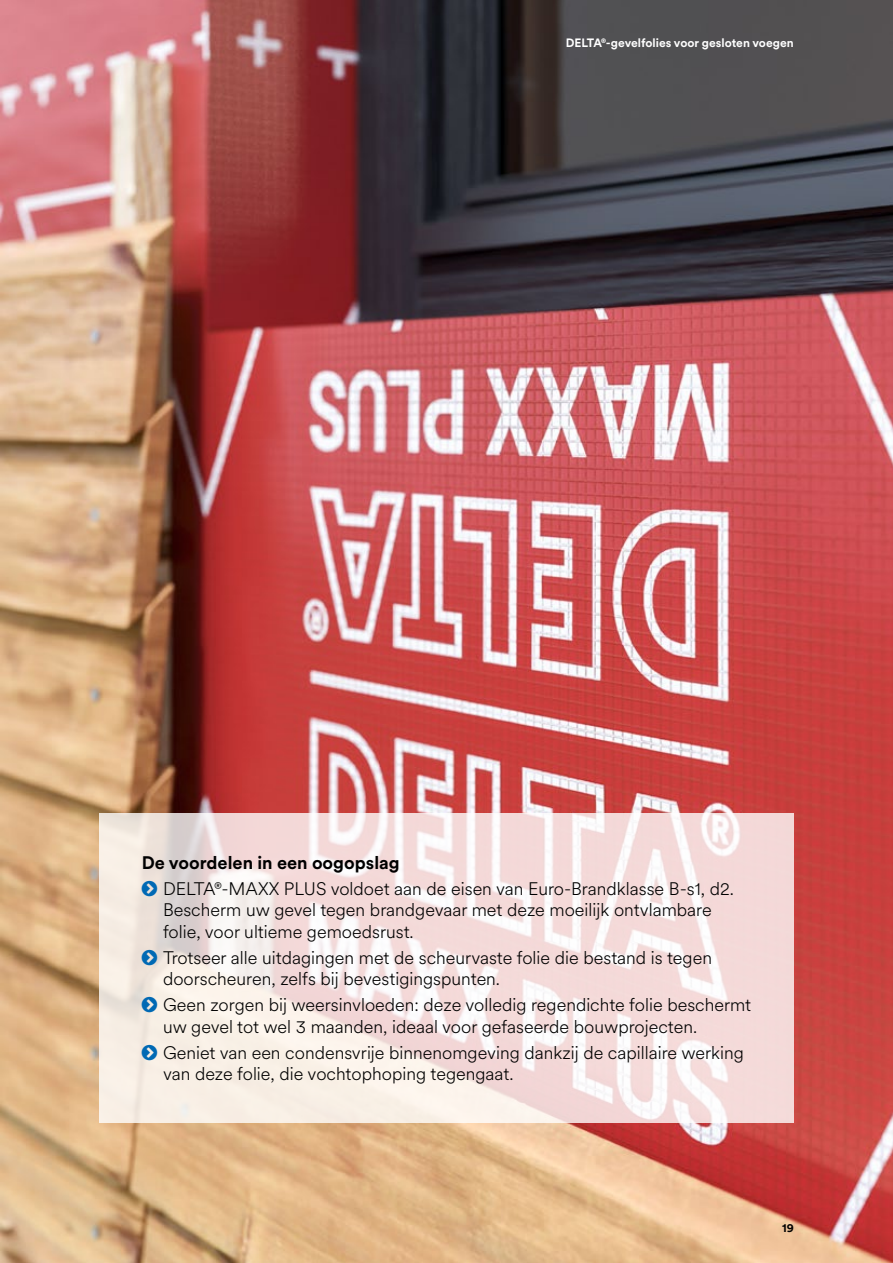
<style>
.page{position:relative;width:893px;height:1263px;background:#fff}
.page>*{position:absolute;margin:0;border:0;box-sizing:border-box;transform-origin:0 0}
.t1{font:300 18px/21.6px "Circular XX";color:#000}
.t2{font:700 18px "Circular XX";color:#000}
.t3{font:700 12px "Circular XX";color:#fff}
.t4{font:700 12px "Circular XX";color:#000}
</style>
<div class="page">
<img style="left:0;top:0;width:893px;height:1263px">
<svg style="left:99px;top:813px;width:695px;height:310px;fill:#f5dcda"></svg>
<svg style="left:142px;top:880px;width:15px;height:16px"></svg>
<svg style="left:142px;top:949px;width:15px;height:16px"></svg>
<svg style="left:142px;top:997px;width:15px;height:15px"></svg>
<svg style="left:142px;top:1044px;width:15px;height:16px"></svg>
<p class="t3" style="left:566px;top:34px;width:229px">DELTA®-gevelfolies voor gesloten voegen</p>
<p class="t2" style="left:142px;top:850px;width:260px">De voordelen in een oogopslag</p>
<p class="t1" style="left:163px;top:877px;width:572px">DELTA®-MAXX PLUS voldoet aan de eisen van Euro-Brandklasse B-s1, d2.<br>Bescherm uw gevel tegen brandgevaar met deze moeilijk ontvlambare folie, voor ultieme gemoedsrust.</p>
<p class="t1" style="left:163px;top:946px;width:550px">Trotseer alle uitdagingen met de scheurvaste folie die bestand is tegen doorscheuren, zelfs bij bevestigingspunten.</p>
<p class="t1" style="left:163px;top:993px;width:590px">Geen zorgen bij weersinvloeden: deze volledig regendichte folie beschermt uw gevel tot wel 3 maanden, ideaal voor gefaseerde bouwprojecten.</p>
<p class="t1" style="left:163px;top:1041px;width:582px">Geniet van een condensvrije binnenomgeving dankzij de capillaire werking van deze folie, die vochtophoping tegengaat.</p>
<p class="t4" style="left:782px;top:1219px;width:13px">19</p>
</div>
